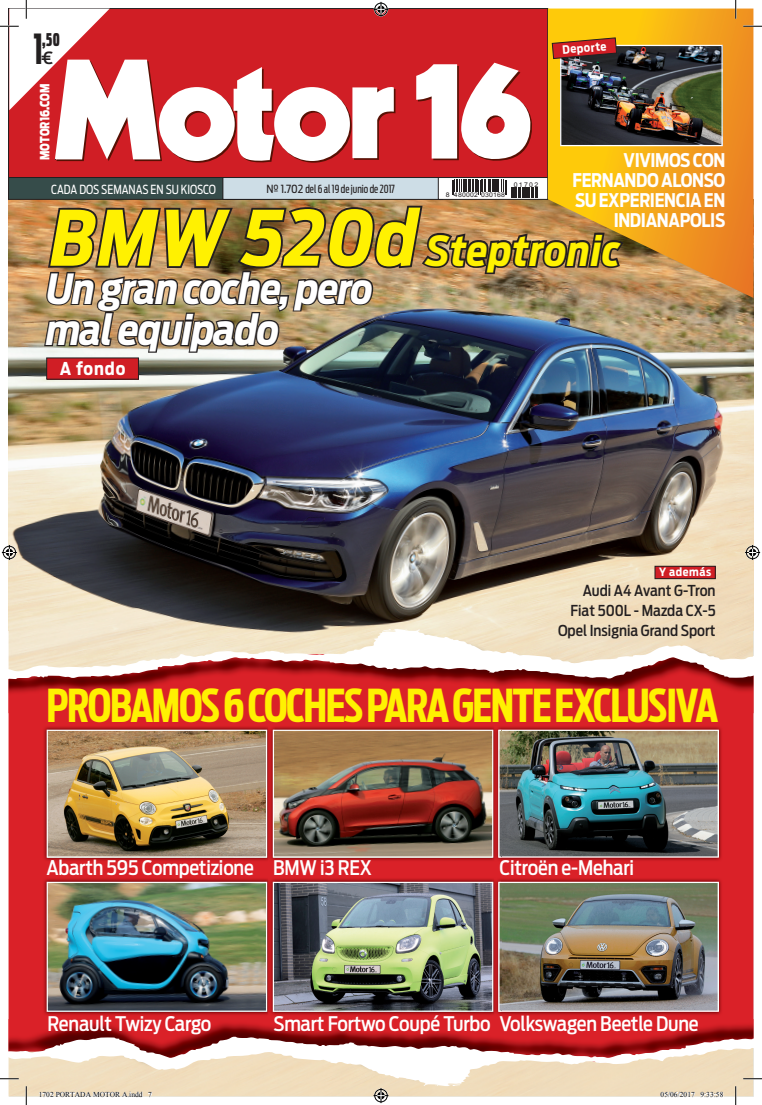
<style>
.page{position:relative;width:762px;height:1105px;background:#fff}
.page>*{position:absolute;margin:0;border:0;box-sizing:border-box;transform-origin:0 0}
.t1{font:700 45px "Antenna Extra Cond";letter-spacing:-.03em;color:#fff101}
.t2{font:italic 700 41.25px/39.6px "Antenna Cond";letter-spacing:-.02em;color:#fff}
.t3{font:700 41.12px "Antenna Comp";color:#231f20;scale:.95 1}
.t4{font:500 20px "Antenna Cond";letter-spacing:-.01em;color:#fff}
.t5{font:700 18.75px/20px "Antenna Cond";letter-spacing:-.02em;color:#fff;text-align:right;scale:.94 1}
.t6{font:700 17.5px "Antenna Cond";letter-spacing:.05em;color:#fff}
.t7{font:900 17.38px "Antenna Comp";color:#231f20;scale:.95 1}
.t8{font:500 16.62px "Antenna";color:#231f20;scale:1.1 1}
.t9{font:500 15px/20px "Antenna Cond";color:#231f20;text-align:right}
.t10{font:900 12.75px "Antenna Cond";color:#fff;scale:.87 1}
.t11{font:12.5px "Antenna Cond";color:#fff;scale:.91 1}
.t12{font:700 11.5px "Antenna Cond";color:#fff}
.t13{font:700 11.25px "Antenna Cond";letter-spacing:.05em;color:#fff}
.t14{font:11.12px "Antenna Extra Cond";color:#231f20}
.t15{font:7.5px "Times New Roman";color:#000}
.t16{font:6.5px "Arial";letter-spacing:.025em;color:#231f20;scale:1.07 1}
.s1{font-family:"Antenna Cond"}
.s2{font-size:75.62px;color:#fff101}
.s3{color:#fff101}
</style>
<div class="page">
<img style="left:9px;top:200px;width:744px;height:429px">
<div style="left:9px;top:713px;width:744px;height:306px;background:#da2128"></div>
<div style="left:9px;top:9px;width:538px;height:169px;background:#d01e25"></div>
<div style="left:9px;top:178px;width:260px;height:21px;background:#364c4a"></div>
<div style="left:8px;top:177px;width:261px;height:23px;border:1px solid #231f20"></div>
<div style="left:223px;top:178px;width:219px;height:21px;background:#cddde6"></div>
<div style="left:222px;top:177px;width:220px;height:23px;border:1px solid #231f20"></div>
<div style="left:438px;top:178px;width:109px;height:21px;background:#fff"></div>
<div style="left:438px;top:177px;width:109px;height:23px;border:1px solid #231f20"></div>
<svg style="left:416px;top:63px;width:116px;height:98px"></svg>
<svg style="left:547px;top:9px;width:206px;height:289px;background:#eca221"></svg>
<img style="left:9px;top:681px;width:744px;height:32px">
<svg style="left:9px;top:629px;width:744px;height:52px"></svg>
<img style="left:9px;top:1019px;width:744px;height:16px">
<svg style="left:9px;top:1035px;width:744px;height:51px;fill:#f0ddbc"></svg>
<img style="left:43px;top:204px;width:583px;height:150px">
<div style="left:47px;top:358px;width:91px;height:21px;background:#d01e25"></div>
<img style="left:43px;top:726px;width:226px;height:139px">
<img style="left:49px;top:732px;width:216px;height:124px">
<div style="left:47px;top:730px;width:220px;height:128px;border:1px solid #fff"></div>
<img style="left:43px;top:878px;width:226px;height:142px">
<img style="left:49px;top:884px;width:216px;height:126px">
<div style="left:47px;top:882px;width:220px;height:130px;border:1px solid #fff"></div>
<img style="left:500px;top:726px;width:226px;height:139px">
<img style="left:500px;top:730px;width:218px;height:128px">
<img style="left:269px;top:878px;width:457px;height:141px">
<img style="left:275px;top:1019px;width:451px;height:1px">
<img style="left:500px;top:882px;width:218px;height:130px">
<img style="left:275px;top:726px;width:219px;height:139px">
<img style="left:269px;top:726px;width:6px;height:139px">
<img style="left:494px;top:726px;width:6px;height:139px">
<img style="left:498px;top:730px;width:2px;height:128px">
<img style="left:274px;top:732px;width:217px;height:124px">
<div style="left:272px;top:730px;width:221px;height:128px;border:1px solid #fff"></div>
<img style="left:494px;top:878px;width:6px;height:141px">
<img style="left:498px;top:882px;width:2px;height:130px">
<img style="left:274px;top:884px;width:217px;height:126px">
<div style="left:272px;top:882px;width:221px;height:130px;border:1px solid #fff"></div>
<img style="left:561px;top:47px;width:159px;height:97px">
<div style="left:559px;top:45px;width:163px;height:101px;border:1px solid #fff"></div>
<svg style="left:551px;top:37px;width:66px;height:22px"></svg>
<svg style="left:452px;top:180px;width:85px;height:18px"></svg>
<div style="left:654px;top:566px;width:61px;height:13px;background:#d01e25"></div>
<div style="left:654px;top:566px;width:61px;height:13px;border:1px solid #231f20"></div>
<svg style="left:742px;top:25px;width:19px;height:2px"></svg>
<svg style="left:0;top:1078px;width:19px;height:1px"></svg>
<svg style="left:742px;top:1078px;width:19px;height:1px"></svg>
<svg style="left:25px;top:1086px;width:2px;height:19px"></svg>
<svg style="left:734px;top:0;width:2px;height:19px"></svg>
<svg style="left:734px;top:1086px;width:2px;height:19px"></svg>
<svg style="left:0;top:0;width:395px;height:163px"></svg>
<svg style="left:373px;top:1088px;width:15px;height:15px"></svg>
<svg style="left:2px;top:545px;width:15px;height:15px"></svg>
<svg style="left:744px;top:545px;width:15px;height:15px"></svg>
<svg style="left:39px;top:1091px;width:113px;height:6px"></svg>
<svg style="left:660px;top:1092px;width:62px;height:5px"></svg>
<p class="t7" style="left:42px;top:30px;width:20px">,50</p>
<h3 class="t3" style="left:34px;top:24px;width:11px">1</h3>
<p class="t8" style="left:41px;top:48px;width:13px">€</p>
<p class="t12" style="left:561px;top:43px;width:46px;rotate:-5deg">Deporte</p>
<p class="t10" style="left:37px;top:160px;width:89px;rotate:-90deg">MOTOR16.COM</p>
<p class="t5" style="left:572px;top:151px;width:164px">VIVIMOS CON<br>FERNANDO ALONSO<br>SU EXPERIENCIA EN<br>INDIANAPOLIS</p>
<p class="t16" style="left:513px;top:180px;width:24px">01702</p>
<p class="t11" style="left:51px;top:182px;width:182px">CADA DOS SEMANAS EN SU KIOSCO</p>
<p class="t14" style="left:266px;top:182px;width:130px"><span class="s1">Nº 1.702</span> del 6 al 19 de junio de 2017</p>
<p class="t16" style="left:445px;top:190px;width:57px">8 480002 030168</p>
<h2 class="t2" style="left:46px;top:231px;width:575px"><span class="s2">BMW 520d</span> <span class="s3">Steptronic<br></span>Un gran coche, pero<br>mal equipado</h2>
<p class="t6" style="left:60px;top:358px;width:67px">A fondo</p>
<p class="t13" style="left:658px;top:565px;width:54px">Y además</p>
<p class="t9" style="left:557px;top:580px;width:159px">Audi A4 Avant G-Tron<br>Fiat 500L - Mazda CX-5<br>Opel Insignia Grand Sport</p>
<h1 class="t1" style="left:46px;top:679px;width:673px">PROBAMOS 6 COCHES PARA GENTE EXCLUSIVA</h1>
<p class="t4" style="left:46px;top:856px;width:327px">Abarth 595 Competizione BMW i3 REX</p>
<p class="t4" style="left:499px;top:856px;width:136px">Citroën e-Mehari</p>
<p class="t4" style="left:48px;top:1011px;width:165px">Renault Twizy Cargo</p>
<p class="t4" style="left:273px;top:1011px;width:426px">Smart Fortwo Coupé Turbo Volkswagen Beetle Dune</p>
<p class="t15" style="left:39px;top:1090px;width:115px">1702 PORTADA MOTOR A.indd 7</p>
<p class="t15" style="left:660px;top:1090px;width:64px">05/06/2017 9:33:58</p>
</div>
